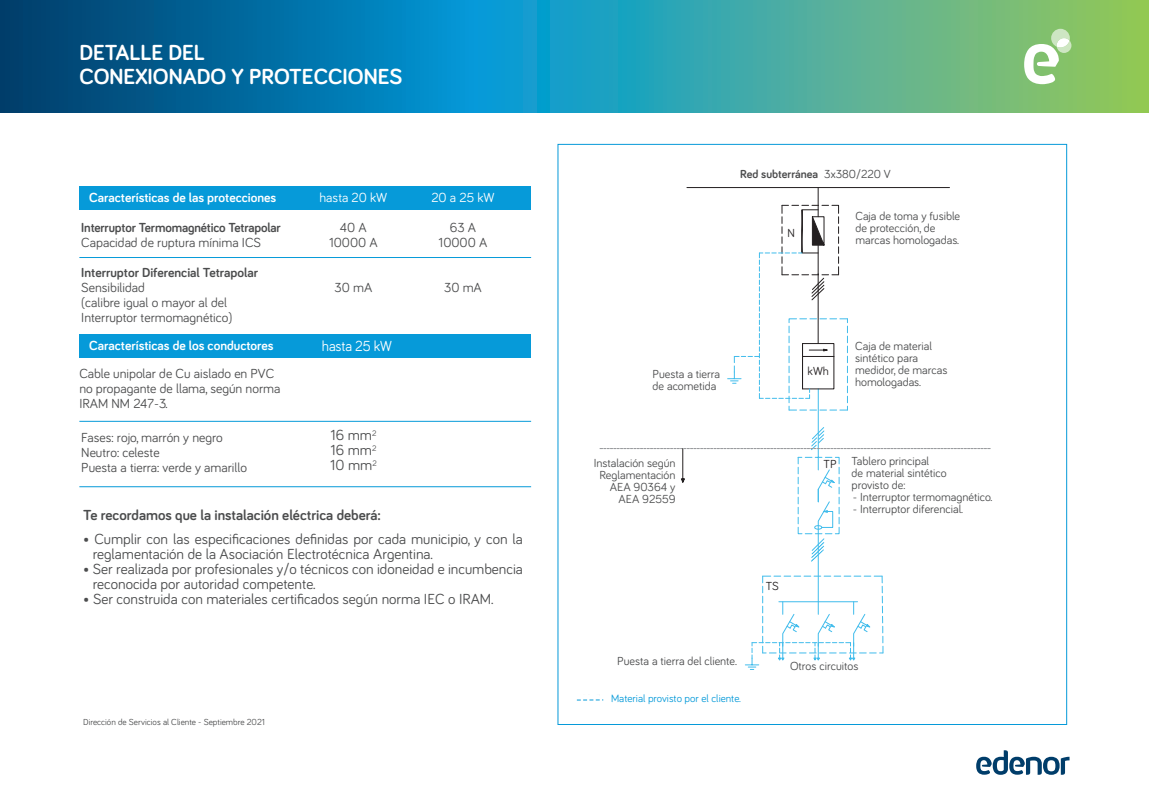
<style>
.page{position:relative;width:1149px;height:808px;background:#fff}
.page>*{position:absolute;margin:0;border:0;box-sizing:border-box;transform-origin:0 0}
.t1{font:700 22.5px/24.6px "Bariol";color:#fff}
.t2{font:15px/15px "Bariol";color:#4b4c4d}
.t3{font:700 15px "Bariol";color:#4b4c4d}
.t4{font:15px "Bariol";letter-spacing:-.01em;color:#fff;scale:.96 1}
.t5{font:13.5px/15px "Bariol";color:#4b4c4d}
.t6{font:700 13.5px "Bariol";letter-spacing:-.01em;color:#4b4c4d}
.t7{font:700 13.5px "Bariol";color:#fff}
.t8{font:13.5px "Bariol";color:#fff}
.t9{font:12px/12px "Bariol";color:#4b4c4d}
.t10{font:700 12px "Bariol";color:#4b4c4d}
.t11{font:12px "Bariol";color:#231f20}
.t12{font:10.95px "Bariol";color:#069ad9}
.t13{font:9px "Bariol";color:#4b4c4d}
.s1{font-weight:400}
</style>
<div class="page">
<div style="left:79px;top:334px;width:452px;height:24px;background:#069ad9"></div>
<div style="left:79px;top:186px;width:452px;height:24px;background:#069ad9"></div>
<hr style="left:79px;top:257px;width:452px;height:1px;background:#069ad9">
<hr style="left:79px;top:421px;width:452px;height:1px;background:#069ad9">
<hr style="left:79px;top:486px;width:452px;height:1px;background:#069ad9">
<svg style="left:0;top:0;width:1148px;height:113px;background:#2c919d"></svg>
<svg style="left:1023px;top:29px;width:48px;height:55px"></svg>
<svg style="left:976px;top:750px;width:93px;height:25px"></svg>
<svg style="left:576px;top:699px;width:27px;height:1px"></svg>
<hr style="left:817px;top:389px;width:1px;height:68px;background:#40bcec">
<hr style="left:817px;top:534px;width:1px;height:68px;background:#40bcec">
<svg style="left:599px;top:427px;width:390px;height:135px"></svg>
<svg style="left:745px;top:576px;width:138px;height:94px"></svg>
<hr style="left:686px;top:187px;width:263px;height:1px;background:#231f20">
<svg style="left:727px;top:188px;width:120px;height:223px"></svg>
<h1 class="t1" style="left:79px;top:39px;width:324px">DETALLE DEL<br>CONEXIONADO Y PROTECCIONES</h1>
<p class="t7" style="left:89px;top:188px;width:188px">Características de las protecciones</p>
<p class="t6" style="left:81px;top:218px;width:201px">Interruptor Termomagnético Tetrapolar</p>
<p class="t5" style="left:81px;top:234px;width:181px">Capacidad de ruptura mínima ICS</p>
<p class="t6" style="left:81px;top:263px;width:178px">Interruptor Diferencial Tetrapolar</p>
<p class="t5" style="left:81px;top:279px;width:152px">Sensibilidad<br>(calibre igual o mayor al del<br>Interruptor termomagnético)</p>
<p class="t7" style="left:89px;top:336px;width:186px">Características de los conductores</p>
<p class="t5" style="left:79px;top:365px;width:202px">Cable unipolar de Cu aislado en PVC no propagante de llama, según norma<br>IRAM NM 247-3.</p>
<p class="t5" style="left:81px;top:429px;width:167px">Fases: rojo, marrón y negro<br>Neutro: celeste<br>Puesta a tierra: verde y amarillo</p>
<p class="t3" style="left:83px;top:504px;width:299px">Te recordamos que la instalación eléctrica deberá:</p>
<p class="t2" style="left:93px;top:531px;width:431px;text-indent:-10px">• Cumplir con las especificaciones definidas por cada municipio, y con la reglamentación de la Asociación Electrotécnica Argentina.</p>
<p class="t2" style="left:93px;top:561px;width:431px;text-indent:-10px">• Ser realizada por profesionales y/o técnicos con idoneidad e incumbencia reconocida por autoridad competente.</p>
<p class="t2" style="left:83px;top:591px;width:412px">• Ser construida con materiales certificados según norma IEC o IRAM.</p>
<p class="t8" style="left:319px;top:188px;width:69px">hasta 20 kW</p>
<p class="t5" style="left:329px;top:219px;width:50px;text-align:center">40 A<br>10000 A</p>
<p class="t5" style="left:334px;top:279px;width:39px">30 mA</p>
<p class="t8" style="left:431px;top:188px;width:65px">20 a 25 kW</p>
<p class="t5" style="left:438px;top:219px;width:50px;text-align:center">63 A<br>10000 A</p>
<p class="t5" style="left:444px;top:279px;width:39px">30 mA</p>
<p class="t4" style="left:322px;top:336px;width:75px">hasta 25 kW</p>
<p class="t2" style="left:330px;top:426px;width:48px;text-align:justify">16 mm<sup>2<br></sup>16 mm<sup>2<br></sup>10 mm<sup>2</sup></p>
<p class="t13" style="left:83px;top:715px;width:183px">Dirección de Servicios al Cliente - Septiembre 2021</p>
<p class="t10" style="left:740px;top:166px;width:152px">Red subterránea <span class="s1">3x380/220 V</span></p>
<p class="t11" style="left:787px;top:225px;width:9px">N</p>
<p class="t9" style="left:855px;top:210px;width:106px">Caja de toma y fusible de protección, de marcas homologadas.</p>
<p class="t9" style="left:652px;top:368px;width:69px">Puesta a tierra de acometida</p>
<p class="t9" style="left:593px;top:457px;width:83px;text-align:right">Instalación según<br>Reglamentación<br>AEA 90364 y<br>AEA 92559</p>
<p class="t11" style="left:765px;top:577px;width:15px">TS</p>
<p class="t11" style="left:807px;top:363px;width:23px">kWh</p>
<p class="t9" style="left:854px;top:340px;width:94px">Caja de material sintético para medidor, de marcas homologadas.</p>
<p class="t11" style="left:823px;top:456px;width:14px">TP</p>
<p class="t9" style="left:851px;top:455px;width:97px">Tablero principal<br>de material sintético provisto de:</p>
<p class="t9" style="left:852px;top:491px;width:141px">- Interruptor termomagnético.</p>
<p class="t9" style="left:852px;top:503px;width:112px">- Interruptor diferencial.</p>
<p class="t9" style="left:617px;top:654px;width:121px">Puesta a tierra del cliente.</p>
<p class="t12" style="left:610px;top:691px;width:131px">Material provisto por el cliente.</p>
<p class="t9" style="left:789px;top:660px;width:70px">Otros circuitos</p>
</div>
